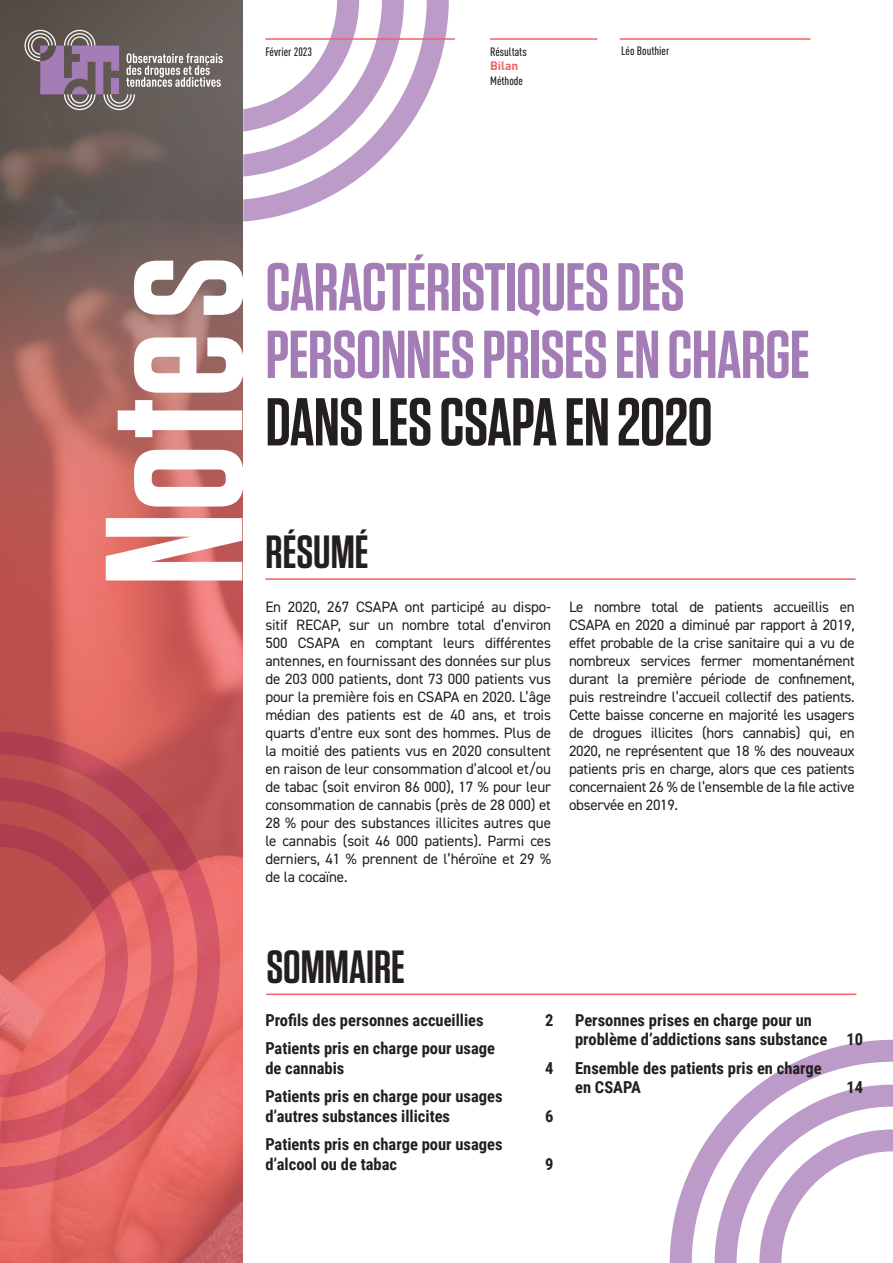
<style>
.page{position:relative;width:893px;height:1263px;background:#fff}
.page>*{position:absolute;margin:0;border:0;box-sizing:border-box;transform-origin:0 0}
.t1{font:600 195px "Tungsten";letter-spacing:.01em;color:#fff}
.t2{font:600 67.5px/67.5px "Tungsten";letter-spacing:-.01em;color:#a47db7}
.t3{font:600 67.5px "Tungsten";letter-spacing:-.01em;color:#231f20}
.t4{font:600 46.5px "Tungsten";color:#231f20}
.t5{font:700 16.5px/19.8px "Roboto Condensed";color:#231f20}
.t6{font:15px/18px "DIN2014";letter-spacing:-.02em;color:#231f20;text-align:justify}
.t7{font:500 condensed 12px "DIN Pro";color:#231f20}
.t8{font:700 12px "DIN Pro";color:#f16164}
</style>
<div class="page">
<svg style="left:243px;top:0;width:206px;height:222px"></svg>
<svg style="left:243px;top:0;width:161px;height:177px"></svg>
<hr style="left:265px;top:578px;width:590px;height:2px;background:#f16164">
<hr style="left:266px;top:993px;width:590px;height:2px;background:#f16164">
<hr style="left:265px;top:38px;width:190px;height:2px;background:#f16164">
<hr style="left:490px;top:38px;width:107px;height:2px;background:#f16164">
<hr style="left:620px;top:38px;width:190px;height:2px;background:#f16164">
<svg style="left:0;top:0;width:242px;height:1263px;background:#ad635e"></svg>
<svg style="left:24px;top:30px;width:199px;height:80px;background:#7e7177"></svg>
<svg style="left:670px;top:1040px;width:223px;height:223px"></svg>
<svg style="left:715px;top:1084px;width:178px;height:179px"></svg>
<svg style="left:0;top:731px;width:220px;height:459px;background:#d65e60"></svg>
<svg style="left:0;top:777px;width:174px;height:367px;background:#d15b5f"></svg>
<p class="t7" style="left:265px;top:43px;width:48px">Février 2023</p>
<p class="t7" style="left:490px;top:43px;width:38px">Résultats</p>
<p class="t7" style="left:621px;top:42px;width:50px">Léo Bouthier</p>
<p class="t8" style="left:490px;top:58px;width:30px">Bilan</p>
<p class="t7" style="left:490px;top:71px;width:34px">Méthode</p>
<h1 class="t1" style="left:72px;top:587px;width:333px;rotate:-90deg">Notes</h1>
<h2 class="t2" style="left:266px;top:255px;width:546px">CARACTÉRISTIQUES DES<br>PERSONNES PRISES EN CHARGE</h2>
<h2 class="t3" style="left:266px;top:386px;width:449px">DANS LES CSAPA EN 2020</h2>
<h3 class="t4" style="left:266px;top:527px;width:105px">RÉSUMÉ</h3>
<p class="t6" style="left:265px;top:598px;width:287px">En 2020, 267 CSAPA ont participé au dispo&shy;sitif RECAP, sur un nombre total d’environ 500 CSAPA en comptant leurs différentes antennes, en fournissant des données sur plus de 203 000 patients, dont 73 000 patients vus pour la première fois en CSAPA en 2020. L’âge médian des patients est de 40 ans, et trois quarts d’entre eux sont des hommes. Plus de la moitié des patients vus en 2020 consultent en raison de leur consommation d’alcool et/ou de tabac (soit environ 86 000), 17 % pour leur consommation de cannabis (près de 28 000) et 28 % pour des substances illicites autres que le cannabis (soit 46 000 patients). Parmi ces derniers, 41 % prennent de l’héroïne et 29 % de la cocaïne.</p>
<p class="t6" style="left:569px;top:598px;width:287px">Le nombre total de patients accueillis en CSAPA en 2020 a diminué par rapport à 2019, effet probable de la crise sanitaire qui a vu de nombreux services fermer momentanément durant la première période de confinement, puis restreindre l’accueil collectif des patients.<br>Cette baisse concerne en majorité les usagers de drogues illicites (hors cannabis) qui, en 2020, ne représentent que 18 % des nouveaux patients pris en charge, alors que ces patients concernaient 26 % de l’ensemble de la file active observée en 2019.</p>
<h3 class="t4" style="left:266px;top:943px;width:140px">SOMMAIRE</h3>
<p class="t5" style="left:265px;top:1009px;width:220px">Profils des personnes accueillies</p>
<p class="t5" style="left:545px;top:1009px;width:10px">2</p>
<p class="t5" style="left:265px;top:1037px;width:231px">Patients pris en charge pour usage de cannabis</p>
<p class="t5" style="left:545px;top:1057px;width:10px">4</p>
<p class="t5" style="left:265px;top:1085px;width:239px">Patients pris en charge pour usages d’autres substances illicites</p>
<p class="t5" style="left:265px;top:1134px;width:239px">Patients pris en charge pour usages d’alcool ou de tabac</p>
<p class="t5" style="left:545px;top:1105px;width:10px">6</p>
<p class="t5" style="left:545px;top:1153px;width:10px">9</p>
<p class="t5" style="left:575px;top:1009px;width:290px">Personnes prises en charge pour un problème d’addictions sans substance 10</p>
<p class="t5" style="left:575px;top:1057px;width:248px">Ensemble des patients pris en charge en CSAPA</p>
<p class="t5" style="left:846px;top:1077px;width:18px">14</p>
</div>
